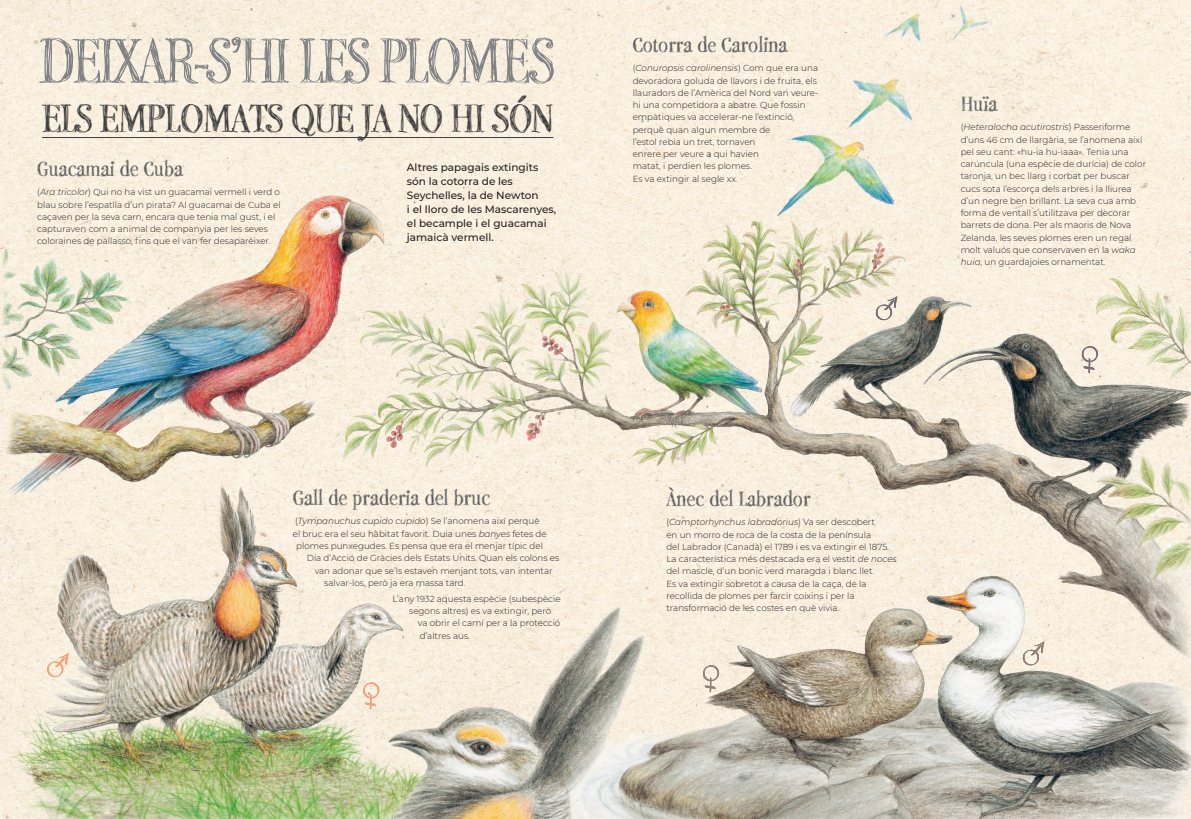
<style>
.page{position:relative;width:1191px;height:819px;background:#fff}
.page>*{position:absolute;margin:0;border:0;box-sizing:border-box;transform-origin:0 0}
.Titol_2_-_gran{font:70px "P22 Stanyan";letter-spacing:-.05em;color:#808285;scale:.92 1}
.Titol_1_-_menut{font:43.75px "P22 Stanyan";letter-spacing:-.03em;color:#3e3e3f}
.Titol_3{font:22.75px "P22 Stanyan";color:#57585a}
.Destacats{font:500 10.5px/14px "Montserrat";color:#231f20}
.Text_2_-Inici{font:300 8.75px/12.2px "Montserrat";color:#231f20}
.Text_2{font:300 8.75px "Montserrat";color:#231f20}
.s1{font-style:italic}
</style>
<div class="page">
<img style="left:0;top:0;width:1191px;height:819px">
<svg style="left:46px;top:653px;width:23px;height:24px"></svg>
<svg style="left:702px;top:664px;width:17px;height:28px"></svg>
<svg style="left:1022px;top:641px;width:22px;height:24px"></svg>
<svg style="left:875px;top:296px;width:22px;height:24px"></svg>
<svg style="left:1081px;top:345px;width:17px;height:28px"></svg>
<svg style="left:362px;top:681px;width:17px;height:28px"></svg>
<hr style="left:42px;top:137px;width:511px;height:1px;background:#3e3e3f">
<p class="Titol_2_-_gran" style="left:40px;top:18px;width:561px">DEIXAR-S’HI LES PLOMES</p>
<p class="Titol_1_-_menut" style="left:42px;top:91px;width:513px">ELS EMPLOMATS QUE JA NO HI SÓN</p>
<p class="Destacats" style="left:407px;top:160px;width:151px">Altres papagais extingits són la cotorra de les<br>Seychelles, la de Newton<br>i el lloro de les Mascarenyes, el becample i el guacamai jamaicà vermell.</p>
<p class="Titol_3" style="left:37px;top:155px;width:147px">Guacamai de Cuba</p>
<p class="Text_2_-Inici" style="left:37px;top:186px;width:245px">(<span class="s1">Ara tricolor</span>) Qui no ha vist un guacamai vermell i verd o blau sobre l’espatlla d’un pirata? Al guacamai de Cuba el caçaven per la seva carn, encara que tenia mal gust, i el capturaven com a animal de companyia per les seves coloraines de pallasso, fins que el van fer desaparèixer.</p>
<p class="Titol_3" style="left:632px;top:31px;width:156px">Cotorra de Carolina</p>
<p class="Text_2_-Inici" style="left:632px;top:62px;width:187px">(<span class="s1">Conuropsis carolinensis</span>) Com que era una devoradora goluda de llavors i de fruita, els llauradors de l’Amèrica del Nord van veure&shy;hi una competidora a abatre. Que fossin empàtiques va accelerar-ne l’extinció, perquè quan algun membre de<br>l’estol rebia un tret, tornaven<br>enrere per veure a qui havien<br>matat, i perdien les plomes.<br>Es va extingir al segle xx.</p>
<p class="Titol_3" style="left:960px;top:90px;width:38px">Huïa</p>
<p class="Text_2_-Inici" style="left:960px;top:121px;width:187px">(<span class="s1">Heteralocha acutirostris</span>) Passeriforme d’uns 46 cm de llargària, se l’anomena així pel seu cant: «hu-ia hu-iaaa». Tenia una carúncula (una espècie de durícia) de color taronja, un bec llarg i corbat per buscar cucs sota l’escorça dels arbres i la lliurea d’un negre ben brillant. La seva cua amb forma de ventall s’utilitzava per decorar barrets de dona. Per als maoris de Nova Zelanda, les seves plomes eren un regal molt valuós que conservaven en la <span class="s1">waka huia</span>, un guardajoies ornamentat.</p>
<p class="Titol_3" style="left:293px;top:483px;width:199px">Gall de praderia del bruc</p>
<p class="Text_2_-Inici" style="left:295px;top:515px;width:246px">(<span class="s1">Tympanuchus cupido cupido</span>) Se l’anomena així perquè</p>
<p class="Text_2_-Inici" style="left:293px;top:527px;width:255px">el bruc era el seu hàbitat favorit. Duia unes <span class="s1">banyes</span> fetes de</p>
<p class="Text_2_-Inici" style="left:296px;top:539px;width:248px">plomes punxegudes. Es pensa que era el menjar típic del</p>
<p class="Text_2_-Inici" style="left:307px;top:551px;width:254px">Dia d’Acció de Gràcies dels Estats Units. Quan els colons es</p>
<p class="Text_2_-Inici" style="left:315px;top:564px;width:239px">van adonar que se’ls estaven menjant tots, van intentar</p>
<p class="Text_2_-Inici" style="left:324px;top:576px;width:143px">salvar-los, però ja era massa tard.</p>
<p class="Text_2" style="left:392px;top:592px;width:170px">L’any 1932 aquesta espècie (subespècie</p>
<p class="Text_2" style="left:409px;top:605px;width:143px">segons altres) es va extingir, però</p>
<p class="Text_2" style="left:418px;top:617px;width:144px">va obrir el camí per a la protecció</p>
<p class="Text_2" style="left:420px;top:629px;width:52px">d’altres aus.</p>
<p class="Titol_3" style="left:666px;top:484px;width:146px">Ànec del Labrador</p>
<p class="Text_2_-Inici" style="left:666px;top:515px;width:232px">(<span class="s1">Camptorhynchus labradorius</span>) Va ser descobert<br>en un morro de roca de la costa de la península<br>del Labrador (Canadà) el 1789 i es va extingir el 1875.<br>La característica més destacada era el vestit <span class="s1">de noces </span>del mascle, d’un bonic verd maragda i blanc llet.<br>Es va extingir sobretot a causa de la caça, de la recollida de plomes per farcir coixins i per la transformació de les costes en què vivia.</p>
</div>
